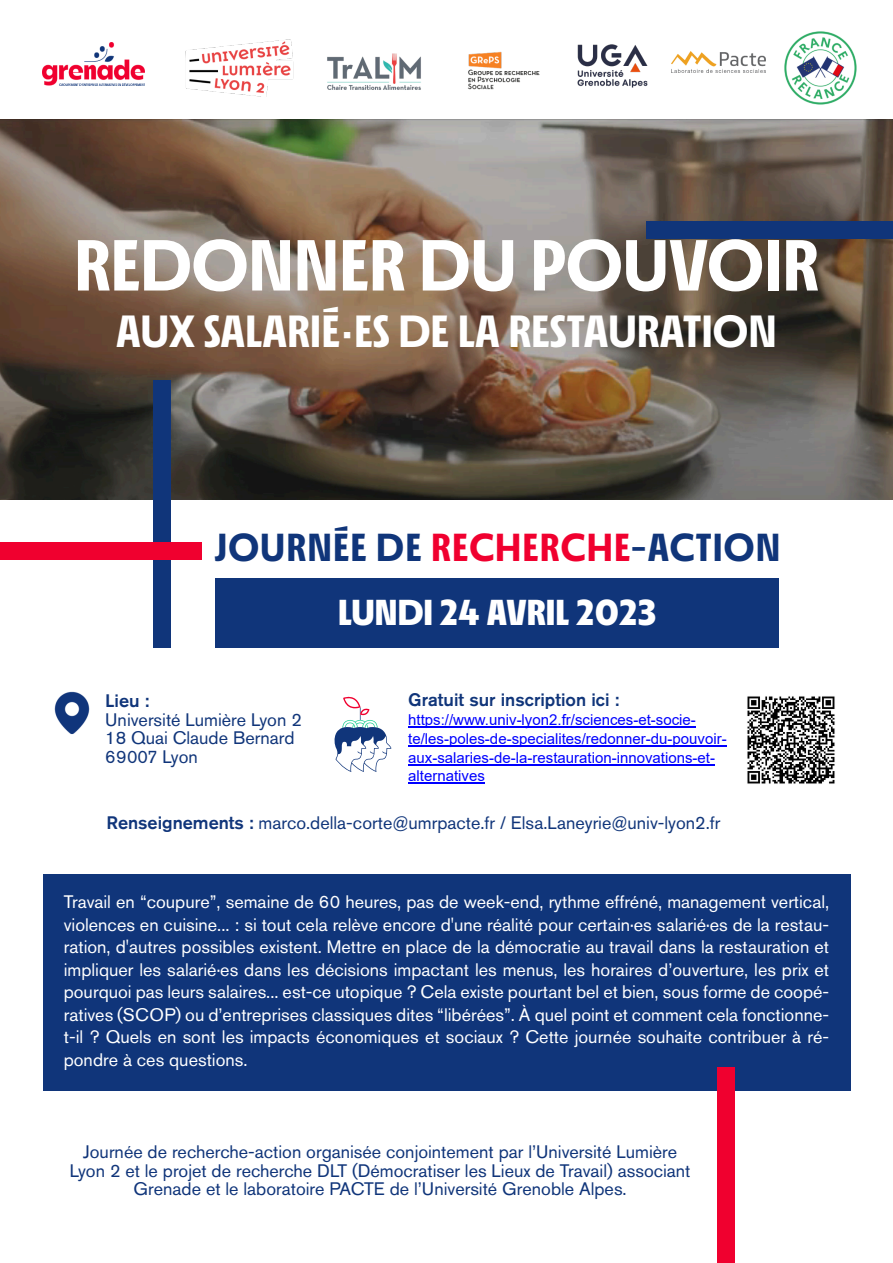
<style>
.page{position:relative;width:893px;height:1263px;background:#fff}
.page>*{position:absolute;margin:0;border:0;box-sizing:border-box;transform-origin:0 0}
.t1{font:600 72px "Roba V0.3 Low";color:#fff}
.t2{font:600 45px "Roba V0.3 Low";color:#fff}
.t3{font:600 39px "Roba V0.3 Low";letter-spacing:.03em;color:#10357a}
.t4{font:700 36px "Roba V0.3 Low";color:#fff}
.t5{font:18px/22.5px "Akzidenz Grotesk Std";color:#fff;text-align:justify}
.t6{font:18px/18.5px "Akzidenz Grotesk Std";color:#10357a;text-align:center}
.t7{font:500 18px "Akzidenz Grotesk Std";color:#10357a}
.t8{font:15px/18.8px "Arial";color:#00f}
.s1{color:#f0002f}
.s2{font-weight:500}
</style>
<div class="page">
<img style="left:0;top:119px;width:893px;height:380px">
<div style="left:153px;top:380px;width:17px;height:268px;background:#10357a"></div>
<div style="left:0;top:542px;width:202px;height:17px;background:#f0002f"></div>
<div style="left:646px;top:221px;width:247px;height:17px;background:#10357a"></div>
<div style="left:216px;top:578px;width:563px;height:70px;background:#10357a"></div>
<img style="left:43px;top:43px;width:102px;height:42px">
<img style="left:672px;top:51px;width:93px;height:21px">
<img style="left:577px;top:45px;width:70px;height:43px">
<img style="left:784px;top:31px;width:73px;height:74px">
<img style="left:54px;top:691px;width:36px;height:44px">
<hr style="left:408px;top:727px;width:288px;height:1px;background:#00f">
<hr style="left:408px;top:745px;width:319px;height:1px;background:#00f">
<hr style="left:408px;top:764px;width:307px;height:1px;background:#00f">
<hr style="left:408px;top:783px;width:77px;height:1px;background:#00f">
<svg style="left:334px;top:696px;width:57px;height:76px"></svg>
<div style="left:43px;top:874px;width:807px;height:216px;background:#10357a"></div>
<div style="left:718px;top:1067px;width:17px;height:196px;background:#f0002f"></div>
<img style="left:327px;top:54px;width:94px;height:36px">
<img style="left:468px;top:51px;width:72px;height:39px">
<img style="left:185px;top:39px;width:109px;height:58px">
<img style="left:747px;top:696px;width:88px;height:88px">
<h1 class="t1" style="left:74px;top:240px;width:746px">REDONNER DU POUVOIR</h1>
<h2 class="t2" style="left:116px;top:315px;width:662px">AUX SALARIÉ·ES DE LA RESTAURATION</h2>
<h3 class="t3" style="left:215px;top:534px;width:567px">JOURNÉE DE <span class="s1">RECHERCHE</span>-ACTION</h3>
<p class="t7" style="left:105px;top:694px;width:46px">Lieu :</p>
<p class="t6" style="left:105px;top:712px;width:198px;text-align:left">Université Lumière Lyon 2<br>18 Quai Claude Bernard<br>69007 Lyon</p>
<h3 class="t4" style="left:338px;top:600px;width:320px">LUNDI 24 AVRIL 2023</h3>
<p class="t7" style="left:408px;top:693px;width:213px">Gratuit sur inscription ici :</p>
<p class="t8" style="left:408px;top:712px;width:320px">https://www.univ-lyon2.fr/sciences-et-socie&shy;te/les-poles-de-specialites/redonner-du-pouvoir&shy;aux-salaries-de-la-restauration-innovations-et&shy;alternatives</p>
<p class="t6" style="left:106px;top:815px;width:615px"><span class="s2">Renseignements :</span> marco.della-corte@umrpacte.fr / Elsa.Laneyrie@univ-lyon2.fr</p>
<p class="t5" style="left:64px;top:892px;width:767px">Travail en “coupure”, semaine de 60 heures, pas de week-end, rythme effréné, management vertical, violences en cuisine... : si tout cela relève encore d'une réalité pour certain·es salarié·es de la restau&shy;ration, d'autres possibles existent. Mettre en place de la démocratie au travail dans la restauration et impliquer les salarié·es dans les décisions impactant les menus, les horaires d’ouverture, les prix et pourquoi pas leurs salaires... est-ce utopique ? Cela existe pourtant bel et bien, sous forme de coopé&shy;ratives (SCOP) ou d’entreprises classiques dites “libérées”. À quel point et comment cela fonctionne&shy;t-il ? Quels en sont les impacts économiques et sociaux ? Cette journée souhaite contribuer à ré&shy;pondre à ces questions.</p>
<p class="t6" style="left:70px;top:1144px;width:622px">Journée de recherche-action organisée conjointement par l’Université Lumière<br>Lyon 2 et le projet de recherche DLT (Démocratiser les Lieux de Travail) associant<br>Grenade et le laboratoire PACTE de l’Université Grenoble Alpes.</p>
</div>
